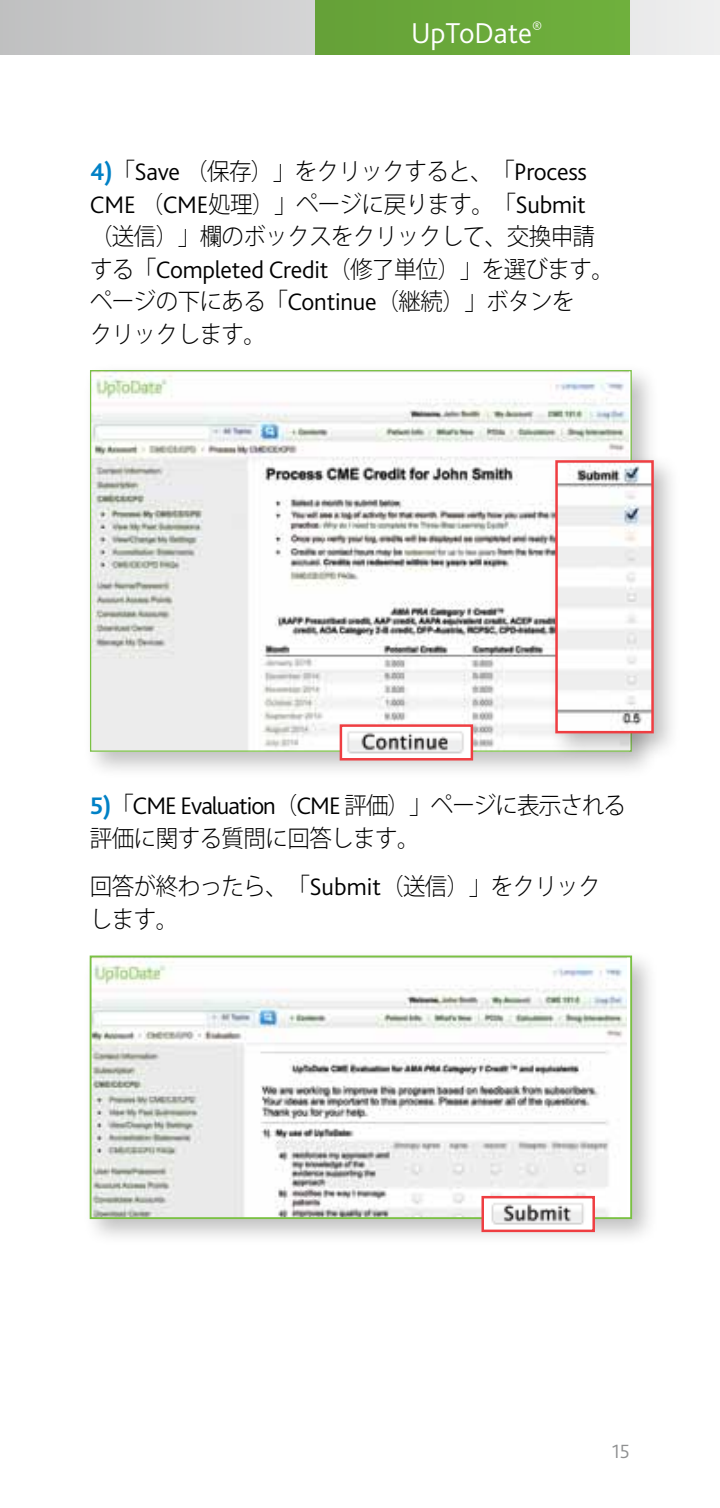
<style>
.page{position:relative;width:720px;height:1508px;background:#fff}
.page>*{position:absolute;margin:0;border:0;box-sizing:border-box;transform-origin:0 0}
.t1{font:300 30px "Bliss 2";color:#fff}
.t2{font:300 25px "Bliss 2";letter-spacing:-.04em;color:#000}
.t3{font:300 23.75px/32.5px "Koz Go Pro";letter-spacing:-.025em;color:#000;scale:.95 1}
.t4{font:300 20px "Bliss 2";color:#8f9091}
.s1{font-family:"Bliss 2";font-weight:700;font-size:25px;color:#0081c6}
.s2{font-family:"Bliss 2";font-size:25px}
.s3{font-weight:700;color:#0081c6}
.s4{font-family:"Koz Go Pro";font-size:23.75px}
</style>
<div class="page">
<svg style="left:0;top:0;width:720px;height:55px;background:#d1d1d2"></svg>
<div style="left:315px;top:0;width:315px;height:55px;background:#6aa83a"></div>
<div style="left:82px;top:362px;width:578px;height:417px;background:#000;opacity:.25"></div>
<img style="left:92px;top:372px;width:537px;height:378px">
<div style="left:547px;top:452px;width:134px;height:309px;background:#000;opacity:.25"></div>
<img style="left:558px;top:463px;width:93px;height:267px">
<div style="left:555px;top:460px;width:99px;height:273px;border:2px solid #ef3e42"></div>
<img style="left:343px;top:727px;width:127px;height:30px">
<div style="left:340px;top:724px;width:133px;height:36px;border:2px solid #ef3e42"></div>
<div style="left:82px;top:947px;width:577px;height:299px;background:#000;opacity:.25"></div>
<img style="left:93px;top:958px;width:534px;height:258px">
<div style="left:90px;top:955px;width:542px;height:264px;border:2px solid #7ac143"></div>
<img style="left:484px;top:1199px;width:108px;height:30px">
<div style="left:481px;top:1196px;width:114px;height:36px;border:2px solid #ef3e42"></div>
<p class="t1" style="left:411px;top:14px;width:133px">UpToDate<sup>®</sup></p>
<p class="t3" style="left:90px;top:155px;width:553px"><span class="s1">4)</span>「<span class="s2">Save</span> （保存）」をクリックすると、「<span class="s2">Process<br>CME</span> （<span class="s2">CME</span>処理）」ページに戻ります。「<span class="s2">Submit</span>（送信）」欄のボックスをクリックして、交換申請する「<span class="s2">Completed Credit</span>（修了単位）」を選びます。ページの下にある「<span class="s2">Continue</span>（継続）」ボタンを<br>クリックします。</p>
<p class="t2" style="left:90px;top:790px;width:538px"><span class="s3">5)</span><span class="s4">「</span>CME Evaluation<span class="s4">（</span>CME <span class="s4">評価）」ページに表示される</span></p>
<p class="t3" style="left:90px;top:813px;width:539px;line-height:48.8px">評価に関する質問に回答します。<br>回答が終わったら、「<span class="s2">Submit</span>（送信）」をクリック</p>
<p class="t3" style="left:90px;top:903px;width:94px">します。</p>
<p class="t4" style="left:612px;top:1439px;width:20px">15</p>
</div>
